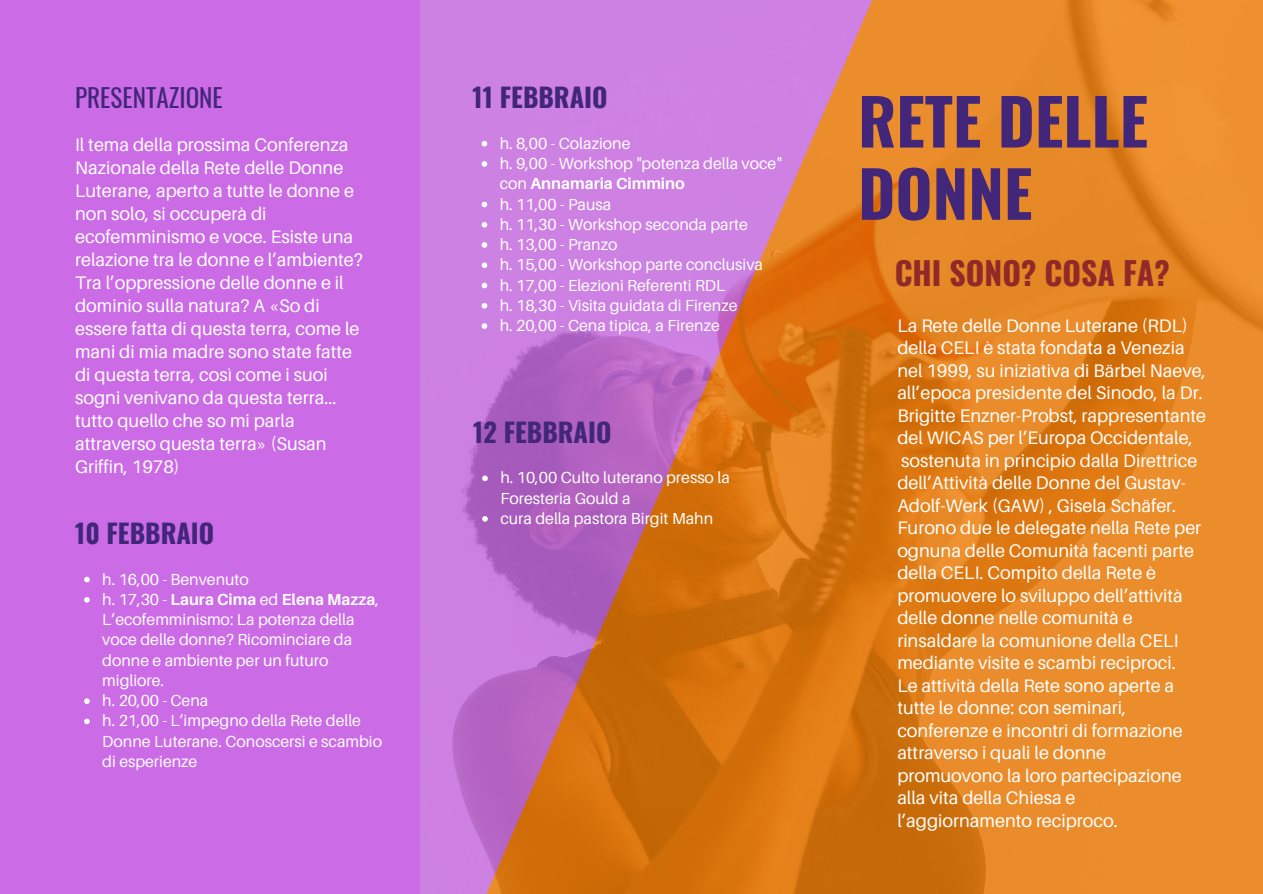
<style>
.page{position:relative;width:1263px;height:894px;background:#fff}
.page>*{position:absolute;margin:0;border:0;box-sizing:border-box;transform-origin:0 0}
.t1{font:700 63.6px/72.2px "Oswald";color:#42267a}
.t2{font:700 31.8px "Oswald";color:#902928}
.t3{font:700 26.25px "Oswald";color:#42267a}
.t4{font:25.2px "Oswald";color:#42267a}
.t5{font:18.15px/22.5px "Aileron";color:#fff}
.t6{font:15.9px/20.2px "Aileron";color:#fff}
.s1{font-weight:700}
</style>
<div class="page">
<div style="left:0;top:0;width:1263px;height:893px;background:#cb6ce6"></div>
<img style="left:421px;top:0;width:842px;height:893px">
<svg style="left:84px;top:576px;width:6px;height:6px"></svg>
<svg style="left:84px;top:597px;width:6px;height:5px"></svg>
<svg style="left:84px;top:698px;width:6px;height:5px"></svg>
<svg style="left:84px;top:718px;width:6px;height:6px"></svg>
<svg style="left:482px;top:141px;width:5px;height:5px"></svg>
<svg style="left:482px;top:161px;width:5px;height:6px"></svg>
<svg style="left:482px;top:201px;width:5px;height:6px"></svg>
<svg style="left:482px;top:222px;width:5px;height:5px"></svg>
<svg style="left:482px;top:242px;width:5px;height:6px"></svg>
<svg style="left:482px;top:262px;width:5px;height:6px"></svg>
<svg style="left:482px;top:282px;width:5px;height:6px"></svg>
<svg style="left:482px;top:303px;width:5px;height:5px"></svg>
<svg style="left:482px;top:323px;width:5px;height:6px"></svg>
<svg style="left:482px;top:475px;width:6px;height:6px"></svg>
<svg style="left:482px;top:516px;width:6px;height:5px"></svg>
<h3 class="t4" style="left:75px;top:78px;width:149px">PRESENTAZIONE</h3>
<p class="t5" style="left:75px;top:133px;width:289px;line-height:23px">Il tema della prossima Conferenza<br>Nazionale della Rete delle Donne<br>Luterane, aperto a tutte le donne e non solo, si occuperà di ecofemminismo e voce. Esiste una relazione tra le donne e l’ambiente?<br>Tra l’oppressione delle donne e il dominio sulla natura? A «So di essere fatta di questa terra, come le mani di mia madre sono state fatte di questa terra, così come i suoi sogni venivano da questa terra... tutto quello che so mi parla attraverso questa terra» (Susan<br>Griffin, 1978)</p>
<h3 class="t3" style="left:75px;top:512px;width:141px">10 FEBBRAIO</h3>
<p class="t6" style="left:102px;top:568px;width:281px">h. 16,00 - Benvenuto<br>h. 17,30 - <span class="s1">Laura Cima</span> ed <span class="s1">Elena Mazza</span>,<br>L’ecofemminismo: La potenza della voce delle donne? Ricominciare da donne e ambiente per un futuro migliore.<br>h. 20,00 - Cena<br>h. 21,00 - L’impegno della Rete delle<br>Donne Luterane. Conoscersi e scambio di esperienze</p>
<h3 class="t3" style="left:473px;top:77px;width:136px">11 FEBBRAIO</h3>
<p class="t6" style="left:500px;top:133px;width:283px">h. 8,00 - Colazione<br>h. 9,00 - Workshop "potenza della voce" con <span class="s1">Annamaria Cimmino<br></span>h. 11,00 - Pausa<br>h. 11,30 - Workshop seconda parte<br>h. 13,00 - Pranzo<br>h. 15,00 - Workshop parte conclusiva<br>h. 17,00 - Elezioni Referenti RDL<br>h. 18,30 - Visita guidata di Firenze<br>h. 20,00 - Cena tipica, a Firenze</p>
<h3 class="t3" style="left:473px;top:411px;width:140px">12 FEBBRAIO</h3>
<p class="t6" style="left:500px;top:467px;width:231px">h. 10,00 Culto luterano presso la<br>Foresteria Gould a<br>cura della pastora Birgit Mahn</p>
<h1 class="t1" style="left:858px;top:83px;width:291px">RETE DELLE<br>DONNE</h1>
<h2 class="t2" style="left:895px;top:248px;width:277px">CHI SONO? COSA FA?</h2>
<p class="t5" style="left:897px;top:313px;width:310px">La Rete delle Donne Luterane (RDL) della CELI è stata fondata a Venezia nel 1999, su iniziativa di Bärbel Naeve, all’epoca presidente del Sinodo, la Dr.<br>Brigitte Enzner-Probst, rappresentante del WICAS per l’Europa Occidentale, sostenuta in principio dalla Direttrice dell’Attività delle Donne del Gustav-Adolf-Werk (GAW) , Gisela Schäfer.<br>Furono due le delegate nella Rete per ognuna delle Comunità facenti parte della CELI. Compito della Rete è promuovere lo sviluppo dell’attività delle donne nelle comunità e rinsaldare la comunione della CELI mediante visite e scambi reciproci.<br>Le attività della Rete sono aperte a tutte le donne: con seminari, conferenze e incontri di formazione attraverso i quali le donne promuovono la loro partecipazione alla vita della Chiesa e l’aggiornamento reciproco.</p>
</div>
